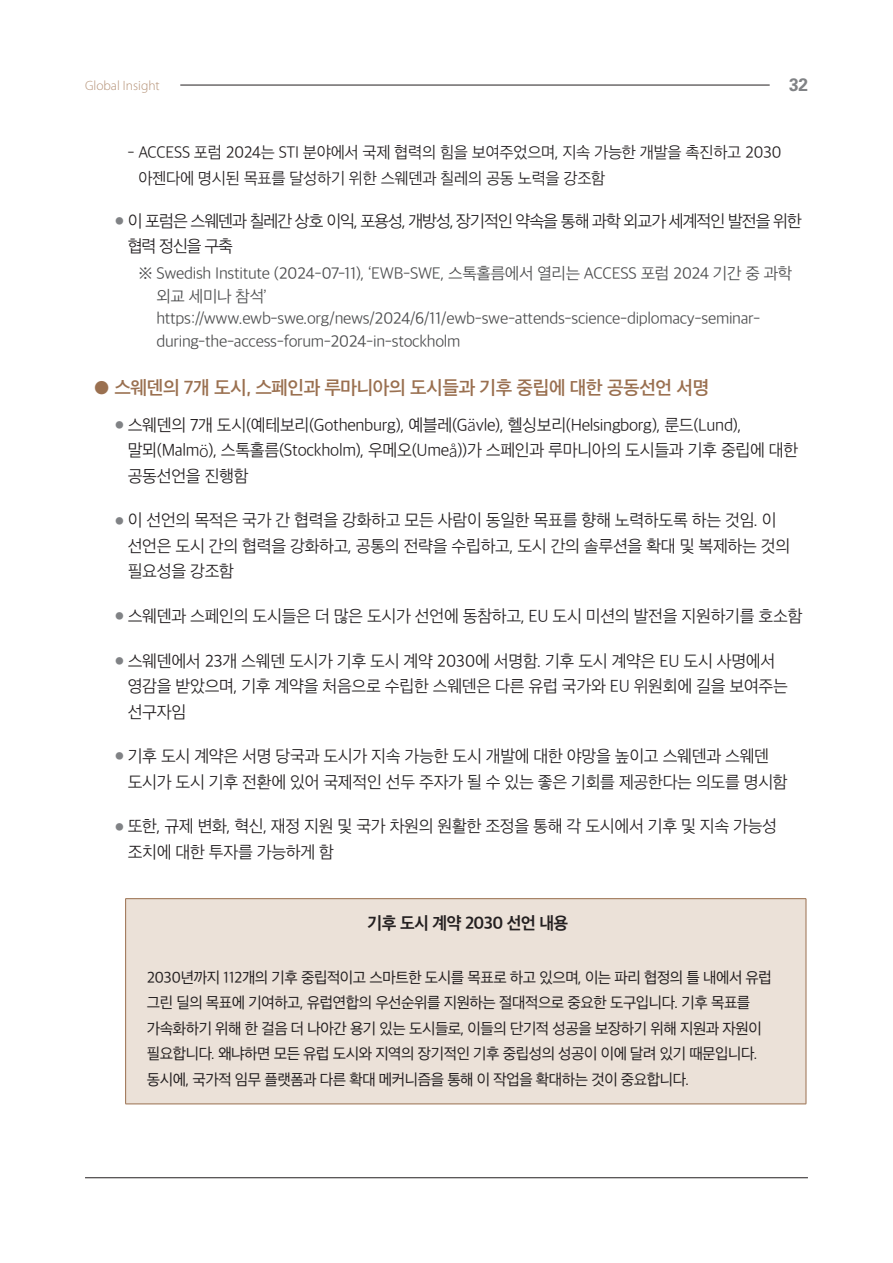
<style>
.page{position:relative;width:893px;height:1263px;background:#fff}
.page>*{position:absolute;margin:0;border:0;box-sizing:border-box;transform-origin:0 0}
.t1{font:18px "SD Gothic Neoa f Sm";letter-spacing:-.02em;color:#9a7050}
.t2{font:700 18px "Univers LT Std";color:#808285;scale:.96 1}
.t3{font:16.5px/25.5px "SD Gothic Neoa c Lt";letter-spacing:-.02em;color:#231f20}
.t4{font:16.5px/25.5px "SD Gothic Neoa c Lt";letter-spacing:-.06em;color:#231f20}
.t5{font:16.5px "SD Gothic Neoa g Bd";letter-spacing:-.03em;color:#231f20}
.t6{font:15.75px/22.5px "SD Gothic Neoa c Lt";letter-spacing:-.02em;color:#4b4c4d}
.t7{font:15.75px/25.5px "SD Gothic Neoa c Lt";letter-spacing:-.02em;color:#231f20}
.t8{font:15px/25.5px "SD Gothic Neoa d Rg";letter-spacing:-.03em;color:#231f20}
.t9{font:300 13.5px "Myriad Pro";color:#b49176}
.s1{font-size:10.5px;color:#808285}
.s2{font-family:"Noto Sans CJ Kkr";font-weight:300}
</style>
<div class="page">
<hr style="left:180px;top:85px;width:590px;height:1px;background:#231f20">
<hr style="left:85px;top:1177px;width:723px;height:1px;background:#231f20">
<div style="left:126px;top:899px;width:680px;height:205px;background:#ebe1d8"></div>
<hr style="left:125px;top:899px;width:1px;height:205px;background:#9a7050">
<hr style="left:125px;top:898px;width:681px;height:1px;background:#9a7050">
<hr style="left:806px;top:899px;width:1px;height:205px;background:#9a7050">
<hr style="left:125px;top:1104px;width:681px;height:1px;background:#9a7050">
<p class="t9" style="left:85px;top:77px;width:76px">Global Insight</p>
<p class="t2" style="left:789px;top:74px;width:21px">32</p>
<p class="t7" style="left:138px;top:140px;width:645px;text-indent:-11px">- ACCESS 포럼 2024는 STI 분야에서 국제 협력의 힘을 보여주었으며, 지속 가능한 개발을 촉진하고 2030 아젠다에 명시된 목표를 달성하기 위한 스웨덴과 칠레의 공동 노력을 강조함</p>
<p class="t4" style="left:128px;top:208px;width:676px;text-indent:-13px"><span class="s1">●</span> 이 포럼은 스웨덴과 칠레간 상호 이익, 포용성, 개방성, 장기적인 약속을 통해 과학 외교가 세계적인 발전을 위한 협력 정신을 구축</p>
<p class="t6" style="left:156px;top:262px;width:637px;text-indent:-18px">※ Swedish Institute (2024-07-11), ‘EWB-SWE, 스톡홀름에서 열리는 ACCESS 포럼 2024 기간 중 과학 외교 세미나 참석’ https://www.ewb-swe.org/news/2024/6/11/ewb-swe-attends-science-diplomacy-seminar&shy;during-the-access-forum-2024-in-stockholm</p>
<p class="t1" style="left:94px;top:378px;width:617px">● 스웨덴의 7개 도시, 스페인과 루마니아의 도시들과 기후 중립에 대한 공동선언 서명</p>
<p class="t3" style="left:128px;top:412px;width:672px;text-indent:-13px"><span class="s1">●</span> 스웨덴의 7개 도시(예테보리(Gothenburg), 예블레(G<span class="s2">ä</span>vle), 헬싱보리(Helsingborg), 룬드(Lund), 말뫼(Malm<span class="s2">ö</span>), 스톡홀름(Stockholm), 우메오(Ume<span class="s2">å</span>))가 스페인과 루마니아의 도시들과 기후 중립에 대한 공동선언을 진행함</p>
<p class="t3" style="left:128px;top:508px;width:664px;text-indent:-13px"><span class="s1">●</span> 이 선언의 목적은 국가 간 협력을 강화하고 모든 사람이 동일한 목표를 향해 노력하도록 하는 것임. 이 선언은 도시 간의 협력을 강화하고, 공통의 전략을 수립하고, 도시 간의 솔루션을 확대 및 복제하는 것의 필요성을 강조함</p>
<p class="t3" style="left:115px;top:603px;width:689px"><span class="s1">●</span> 스웨덴과 스페인의 도시들은 더 많은 도시가 선언에 동참하고, EU 도시 미션의 발전을 지원하기를 호소함</p>
<p class="t3" style="left:128px;top:648px;width:662px;text-indent:-13px"><span class="s1">●</span> 스웨덴에서 23개 스웨덴 도시가 기후 도시 계약 2030에 서명함. 기후 도시 계약은 EU 도시 사명에서 영감을 받았으며, 기후 계약을 처음으로 수립한 스웨덴은 다른 유럽 국가와 EU 위원회에 길을 보여주는 선구자임</p>
<p class="t3" style="left:128px;top:743px;width:662px;text-indent:-13px"><span class="s1">●</span> 기후 도시 계약은 서명 당국과 도시가 지속 가능한 도시 개발에 대한 야망을 높이고 스웨덴과 스웨덴 도시가 도시 기후 전환에 있어 국제적인 선두 주자가 될 수 있는 좋은 기회를 제공한다는 의도를 명시함</p>
<p class="t3" style="left:128px;top:814px;width:651px;text-indent:-13px"><span class="s1">●</span> 또한, 규제 변화, 혁신, 재정 지원 및 국가 차원의 원활한 조정을 통해 각 도시에서 기후 및 지속 가능성 조치에 대한 투자를 가능하게 함</p>
<p class="t5" style="left:367px;top:915px;width:202px">기후 도시 계약 2030 선언 내용</p>
<p class="t8" style="left:147px;top:965px;width:627px">2030년까지 112개의 기후 중립적이고 스마트한 도시를 목표로 하고 있으며, 이는 파리 협정의 틀 내에서 유럽 그린 딜의 목표에 기여하고, 유럽연합의 우선순위를 지원하는 절대적으로 중요한 도구입니다. 기후 목표를 가속화하기 위해 한 걸음 더 나아간 용기 있는 도시들로, 이들의 단기적 성공을 보장하기 위해 지원과 자원이 필요합니다. 왜냐하면 모든 유럽 도시와 지역의 장기적인 기후 중립성의 성공이 이에 달려 있기 때문입니다. 동시에, 국가적 임무 플랫폼과 다른 확대 메커니즘을 통해 이 작업을 확대하는 것이 중요합니다.</p>
</div>
